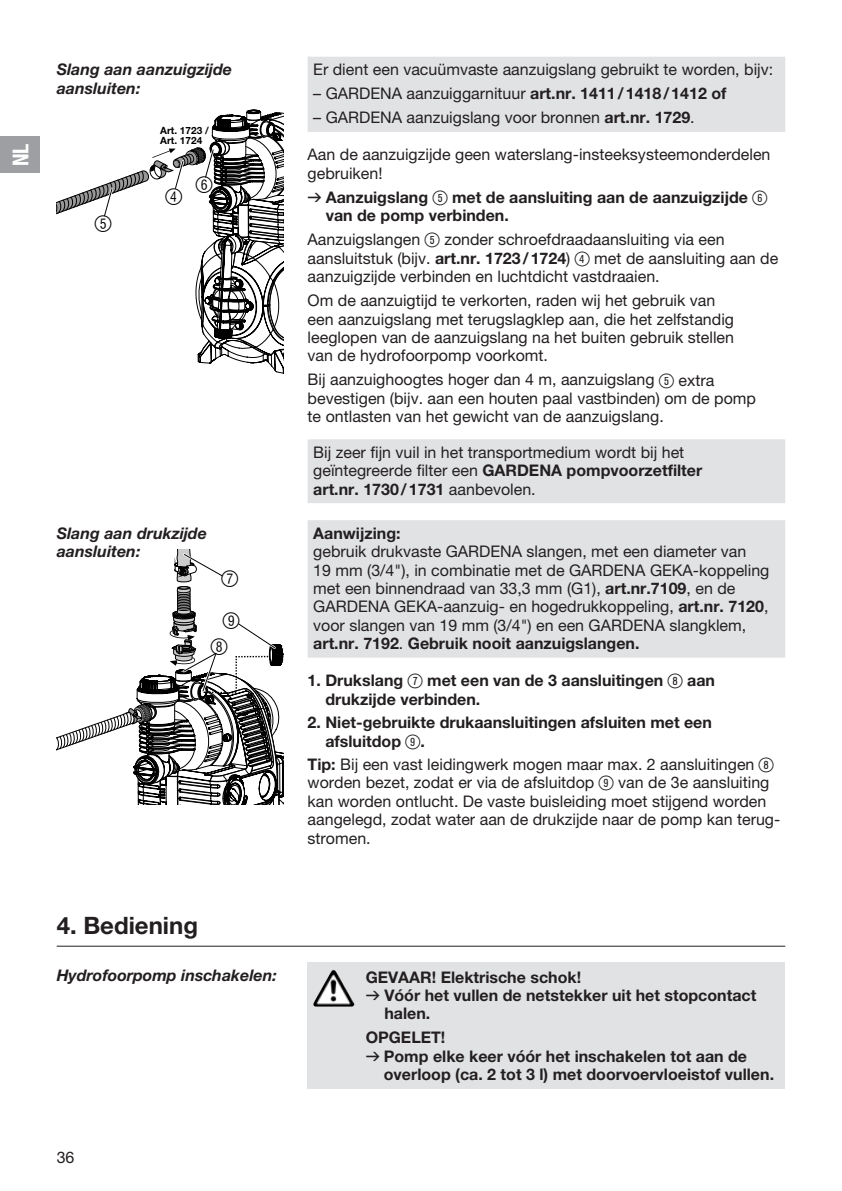
<style>
.page{position:relative;width:842px;height:1191px;background:#fff}
.page>*{position:absolute;margin:0;border:0;box-sizing:border-box;transform-origin:0 0}
.t1{font:700 24px "GARDENA Pro";color:#231f20}
.t2{font:22px/26px "Ziffern";color:#000;text-align:center}
.t3{font:22px "GARDENA Pro Bo Cond";color:#fff}
.t4{font:16px/18.4px "GARDENA Pro";color:#231f20}
.t5{font:700 16px/18.4px "GARDENA Pro";color:#231f20}
.t6{font:italic 700 16px/18.4px "GARDENA Pro";color:#231f20}
.t7{font:700 10px/10px "GARDENA Pro";color:#000}
.s1{font-weight:700}
.s2{font-family:"Formdruck";font-weight:400}
.s3{font-family:"Ziffernim Kreisund Quadrat BQ";font-weight:400;font-size:20px}
.s4{font-family:"Ziffernim Kreisund Quadrat BQ";font-size:20px}
</style>
<div class="page">
<svg style="left:308px;top:57px;width:477px;height:600px"></svg>
<svg style="left:57px;top:109px;width:226px;height:265px"></svg>
<svg style="left:57px;top:549px;width:226px;height:256px"></svg>
<div style="left:308px;top:962px;width:477px;height:126px;background:#e1e2e4"></div>
<hr style="left:57px;top:945px;width:728px;height:1px;background:#231f20">
<img style="left:313px;top:970px;width:38px;height:36px">
<div style="left:0;top:137px;width:40px;height:36px;background:#9d9fa2"></div>
<h2 class="t3" style="left:7px;top:166px;width:24px;rotate:-90deg">NL</h2>
<p class="t6" style="left:57px;top:60px;width:177px">Slang aan aanzuigzijde aansluiten:</p>
<p class="t7" style="left:160px;top:126px;width:50px">Art. 1723 /<br>Art. 1724</p>
<h2 class="t2" style="left:95px;top:211px;width:19px">5</h2>
<h2 class="t2" style="left:166px;top:184px;width:19px">4</h2>
<h2 class="t2" style="left:196px;top:173px;width:19px">6</h2>
<p class="t6" style="left:57px;top:523px;width:152px">Slang aan drukzijde aansluiten:</p>
<h2 class="t2" style="left:221px;top:566px;width:19px">7</h2>
<h2 class="t2" style="left:211px;top:608px;width:31px">9<br>8</h2>
<p class="t4" style="left:313px;top:60px;width:461px">Er dient een vacuümvaste aanzuigslang gebruikt te worden, bijv:</p>
<p class="t4" style="left:313px;top:84px;width:415px">– GARDENA aanzuiggarnituur <span class="s1">art.nr. 1411/1418/1412 of</span></p>
<p class="t4" style="left:313px;top:108px;width:383px">– GARDENA aanzuigslang voor bronnen <span class="s1">art.nr. 1729</span>.</p>
<p class="t4" style="left:308px;top:145px;width:464px">Aan de aanzuigzijde geen waterslang-insteeksysteemonderdelen gebruiken!</p>
<p class="t5" style="left:326px;top:187px;width:443px;text-indent:-18px"><span class="s2">v</span> Aanzuigslang <span class="s3">5</span> met de aansluiting aan de aanzuigzijde <span class="s3">6 </span>van de pomp verbinden.</p>
<p class="t4" style="left:308px;top:230px;width:472px">Aanzuigslangen <span class="s4">5</span> zonder schroefdraadaansluiting via een aansluitstuk (bijv. <span class="s1">art.nr. 1723/1724</span>) <span class="s4">4</span> met de aansluiting aan de aanzuigzijde verbinden en luchtdicht vastdraaien.</p>
<p class="t4" style="left:308px;top:291px;width:428px">Om de aanzuigtijd te verkorten, raden wij het gebruik van een aanzuigslang met terugslagklep aan, die het zelfstandig leeglopen van de aanzuigslang na het buiten gebruik stellen van de hydrofoorpomp voorkomt.</p>
<p class="t4" style="left:308px;top:370px;width:450px">Bij aanzuighoogtes hoger dan 4 m, aanzuigslang <span class="s4">5</span> extra bevestigen (bijv. aan een houten paal vastbinden) om de pomp te ontlasten van het gewicht van de aanzuigslang.</p>
<p class="t4" style="left:313px;top:443px;width:390px">Bij zeer fijn vuil in het transportmedium wordt bij het geïntegreerde filter een <span class="s1">GARDENA pompvoorzetfilter art.nr. 1730/1731</span> aanbevolen.</p>
<p class="t5" style="left:313px;top:523px;width:89px">Aanwijzing:</p>
<p class="t4" style="left:313px;top:542px;width:458px">gebruik drukvaste GARDENA slangen, met een diameter van<br>19 mm (3/4"), in combinatie met de GARDENA GEKA-koppeling met een binnendraad van 33,3 mm (G1), <span class="s1">art.nr.7109</span>, en de GARDENA GEKA-aanzuig- en hogedrukkoppeling, <span class="s1">art.nr. 7120</span>, voor slangen van 19 mm (3/4") en een GARDENA slangklem, <span class="s1">art.nr. 7192</span>. <span class="s1">Gebruik nooit aanzuigslangen.</span></p>
<p class="t5" style="left:325px;top:671px;width:391px;text-indent:-18px">1. Drukslang <span class="s3">7</span> met een van de 3 aansluitingen <span class="s3">8</span> aan drukzijde verbinden.</p>
<p class="t5" style="left:325px;top:713px;width:388px;text-indent:-18px">2. Niet-gebruikte drukaansluitingen afsluiten met een afsluitdop <span class="s3">9</span>.</p>
<p class="t4" style="left:308px;top:755px;width:474px"><span class="s1">Tip:</span> Bij een vast leidingwerk mogen maar max. 2 aansluitingen <span class="s4">8 </span>worden bezet, zodat er via de afsluitdop <span class="s4">9</span> van de 3e aansluiting kan worden ontlucht. De vaste buisleiding moet stijgend worden aangelegd, zodat water aan de drukzijde naar de pomp kan terug&shy;stromen.</p>
<h1 class="t1" style="left:57px;top:911px;width:143px">4. Bediening</h1>
<p class="t6" style="left:57px;top:966px;width:222px">Hydrofoorpomp inschakelen:</p>
<p class="t5" style="left:366px;top:967px;width:217px">GEVAAR! Elektrische schok!</p>
<p class="t5" style="left:366px;top:985px;width:392px"><span class="s2">v</span> Vóór het vullen de netstekker uit het stopcontact</p>
<p class="t5" style="left:384px;top:1004px;width:47px">halen.</p>
<p class="t5" style="left:366px;top:1028px;width:81px">OPGELET!</p>
<p class="t5" style="left:366px;top:1046px;width:383px"><span class="s2">v</span> Pomp elke keer vóór het inschakelen tot aan de</p>
<p class="t5" style="left:384px;top:1065px;width:392px">overloop (ca. 2 tot 3 l) met doorvoervloeistof vullen.</p>
<p class="t4" style="left:57px;top:1147px;width:19px">36</p>
</div>
